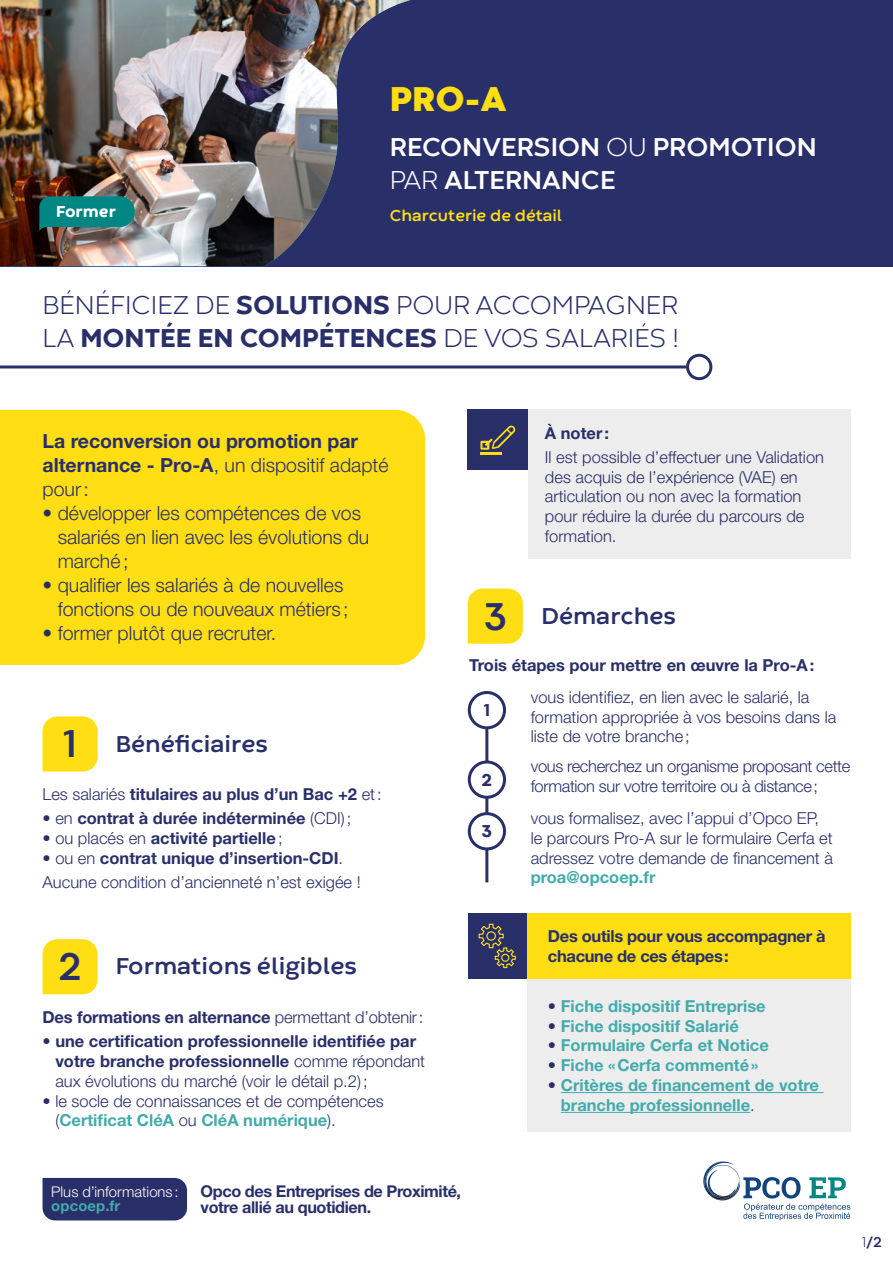
<style>
.page{position:relative;width:893px;height:1263px;background:#fff}
.page>*{position:absolute;margin:0;border:0;box-sizing:border-box;transform-origin:0 0}
.t1{font:800 36px "Codec Warm";color:#ffde14}
.t2{font:300 27px/32.4px "Codec Warm";color:#292f69}
.t3{font:700 27px/32.4px "Codec Warm";color:#fff}
.t4{font:700 24px "Codec Warm";color:#292f69}
.t5{font:300 19.5px/24px "Helvetica Neue LT Std";color:#292f69}
.t6{font:700 19.5px/24px "Helvetica Neue LT Std";color:#292f69}
.t7{font:800 18px "Codec Warm";color:#292f69}
.t8{font:300 16.5px/19.8px "Helvetica Neue LT Std";color:#292f69}
.t9{font:700 16.5px/19.8px "Helvetica Neue LT Std";color:#292f69}
.t10{font:700 16.5px/19.8px "Helvetica Neue LT Std";color:#43abac}
.t11{font:300 16.5px/19.8px "Helvetica Neue LT Std";letter-spacing:-.02em;color:#292f69}
.t12{font:700 16.5px/19.8px "Helvetica Neue LT Std";letter-spacing:-.02em;color:#292f69}
.t13{font:700 16.5px "Codec Warm";color:#ffde14}
.t14{font:800 16.5px "Codec Warm";color:#fff}
.t15{font:700 16.2px/16.2px "Helvetica Neue LT Std";letter-spacing:-.025em;color:#292f69}
.t16{font:700 15px "Codec Warm";color:#292f69}
.t17{font:300 14.85px "Helvetica Neue LT Std";letter-spacing:.005em;color:#fff}
.t18{font:700 14.85px "Helvetica Neue LT Std";letter-spacing:.015em;color:#43abac}
.s1{font-weight:300}
.s2{font-weight:800}
.s3{font-size:40.5px}
.s4{font-weight:700}
.s5{font-weight:700;color:#43abac}
.s6{font-weight:300;color:#292f69}
</style>
<div class="page">
<svg style="left:703px;top:1161px;width:147px;height:59px"></svg>
<div style="left:43px;top:1178px;width:144px;height:42px;background:#292f69"></div>
<svg style="left:43px;top:716px;width:55px;height:55px;background:#ffdf21"></svg>
<svg style="left:43px;top:939px;width:55px;height:55px;background:#ffdf20"></svg>
<hr style="left:0;top:365px;width:686px;height:3px;background:#292f69">
<div style="left:686px;top:354px;width:26px;height:26px;border:3px solid #292f69;border-radius:50%"></div>
<div style="left:0;top:0;width:893px;height:266px;background:#292f69"></div>
<img style="left:0;top:0;width:411px;height:266px">
<svg style="left:39px;top:196px;width:96px;height:35px;background:#14827f"></svg>
<div style="left:0;top:410px;width:425px;height:255px;background:#ffde14"></div>
<div style="left:468px;top:410px;width:60px;height:60px;background:#292f69"></div>
<div style="left:528px;top:410px;width:322px;height:149px;background:#ededed"></div>
<svg style="left:480px;top:425px;width:36px;height:25px"></svg>
<hr style="left:481px;top:452px;width:21px;height:2px;background:#ffde14">
<div style="left:527px;top:979px;width:323px;height:153px;background:#ededed"></div>
<hr style="left:561px;top:1092px;width:263px;height:1px;background:#43abac">
<hr style="left:561px;top:1112px;width:189px;height:1px;background:#43abac">
<div style="left:527px;top:913px;width:323px;height:66px;background:#ffde14"></div>
<div style="left:468px;top:913px;width:59px;height:66px;background:#292f69"></div>
<svg style="left:478px;top:923px;width:38px;height:46px"></svg>
<hr style="left:485px;top:691px;width:3px;height:191px;background:#292f69">
<svg style="left:468px;top:589px;width:55px;height:55px;background:#ffdf1f"></svg>
<div style="left:469px;top:692px;width:35px;height:36px;background:#fff;border-radius:50%"></div>
<div style="left:468px;top:691px;width:38px;height:38px;border:3px solid #292f69;border-radius:50%"></div>
<div style="left:469px;top:762px;width:35px;height:35px;background:#fff;border-radius:50%"></div>
<div style="left:468px;top:760px;width:38px;height:39px;border:3px solid #292f69;border-radius:50%"></div>
<div style="left:469px;top:814px;width:35px;height:35px;background:#fff;border-radius:50%"></div>
<div style="left:468px;top:812px;width:38px;height:38px;border:3px solid #292f69;border-radius:50%"></div>
<p class="t14" style="left:56px;top:201px;width:61px">Former</p>
<h1 class="t1" style="left:390px;top:75px;width:118px">PRO-A</h1>
<h2 class="t3" style="left:390px;top:133px;width:428px">RECONVERSION <span class="s1">OU</span> PROMOTION<br><span class="s1">PAR</span> ALTERNANCE</h2>
<p class="t13" style="left:390px;top:206px;width:174px">Charcuterie de détail</p>
<h2 class="t2" style="left:43px;top:291px;width:638px">BÉNÉFICIEZ DE <span class="s2">SOLUTIONS</span> POUR ACCOMPAGNER<br>LA <span class="s2">MONTÉE EN COMPÉTENCES</span> DE VOS SALARIÉS !</h2>
<p class="t6" style="left:43px;top:429px;width:347px">La reconversion ou promotion par alternance - Pro-A<span class="s1">, un dispositif adapté pour:</span></p>
<p class="t5" style="left:58px;top:501px;width:313px;text-indent:-15px">• développer les compétences de vos salariés en lien avec les évolutions du marché;</p>
<p class="t5" style="left:43px;top:573px;width:308px;text-align:right">• qualifier les salariés à de nouvelles fonctions ou de nouveaux métiers ;</p>
<p class="t5" style="left:43px;top:621px;width:235px">• former plutôt que recruter.</p>
<h3 class="t4" style="left:63px;top:729px;width:207px"><span class="s3">1</span> Bénéficiaires</h3>
<p class="t9" style="left:43px;top:784px;width:341px"><span class="s1">Les salariés</span> titulaires au plus d’un Bac +2 <span class="s1">et:</span></p>
<p class="t9" style="left:43px;top:808px;width:310px"><span class="s1">• en</span> contrat à durée indéterminée <span class="s1">(CDI);</span></p>
<p class="t9" style="left:43px;top:828px;width:242px"><span class="s1">• ou placés en</span> activité partielle<span class="s1">;</span></p>
<p class="t8" style="left:43px;top:845px;width:320px;line-height:24px">• ou en <span class="s4">contrat unique d’insertion-CDI</span>.<br>Aucune condition d’ancienneté n’est exigée !</p>
<h3 class="t4" style="left:58px;top:951px;width:300px"><span class="s3">2</span> Formations éligibles</h3>
<p class="t9" style="left:43px;top:1007px;width:382px">Des formations en alternance <span class="s1">permettant d’obtenir:</span></p>
<p class="t9" style="left:55px;top:1031px;width:371px;text-indent:-13px"><span class="s1">•</span> une certification professionnelle identifiée par votre branche professionnelle <span class="s1">comme répondant aux évolutions du marché (voir le détail p.2);</span></p>
<p class="t8" style="left:55px;top:1090px;width:330px;text-indent:-13px">• le socle de connaissances et de compétences (<span class="s5">Certificat CléA</span> ou <span class="s5">CléA numérique</span>).</p>
<p class="t9" style="left:545px;top:422px;width:66px">À noter:</p>
<p class="t8" style="left:545px;top:447px;width:281px">Il est possible d’effectuer une Validation des acquis de l’expérience (VAE) en articulation ou non avec la formation pour réduire la durée du parcours de formation.</p>
<h3 class="t4" style="left:484px;top:601px;width:193px"><span class="s3">3</span> Démarches</h3>
<p class="t9" style="left:469px;top:655px;width:347px">Trois étapes pour mettre en œuvre la Pro-A:</p>
<p class="t7" style="left:483px;top:699px;width:8px">1</p>
<p class="t7" style="left:482px;top:768px;width:12px">2</p>
<p class="t7" style="left:482px;top:820px;width:12px">3</p>
<p class="t8" style="left:531px;top:687px;width:307px">vous identifiez, en lien avec le salarié, la formation appropriée à vos besoins dans la liste de votre branche;</p>
<p class="t11" style="left:531px;top:756px;width:321px">vous recherchez un organisme proposant cette formation sur votre territoire ou à distance;</p>
<p class="t8" style="left:531px;top:808px;width:304px">vous formalisez, avec l’appui d’Opco EP, le parcours Pro-A sur le formulaire Cerfa et adressez votre demande de financement à</p>
<p class="t10" style="left:531px;top:867px;width:126px">proa@opcoep.fr</p>
<p class="t12" style="left:548px;top:926px;width:279px">Des outils pour vous accompagner à chacune de ces étapes:</p>
<p class="t10" style="left:548px;top:995px;width:219px"><span class="s6">•</span> Fiche dispositif Entreprise</p>
<p class="t10" style="left:548px;top:1015px;width:192px"><span class="s6">•</span> Fiche dispositif Salarié</p>
<p class="t10" style="left:548px;top:1035px;width:222px"><span class="s6">•</span> Formulaire Cerfa et Notice</p>
<p class="t10" style="left:548px;top:1055px;width:212px"><span class="s6">•</span> Fiche «Cerfa commenté»</p>
<p class="t10" style="left:561px;top:1075px;width:260px;text-indent:-13px"><span class="s6">•</span> Critères de financement de votre branche professionnelle<span class="s6">.</span></p>
<p class="t17" style="left:51px;top:1182px;width:129px">Plus d’informations :</p>
<p class="t18" style="left:51px;top:1197px;width:71px">opcoep.fr</p>
<p class="t15" style="left:201px;top:1182px;width:262px">Opco des Entreprises de Proximité, votre allié au quotidien.</p>
<p class="t16" style="left:861px;top:1232px;width:22px"><span class="s1">1</span>/2</p>
</div>
